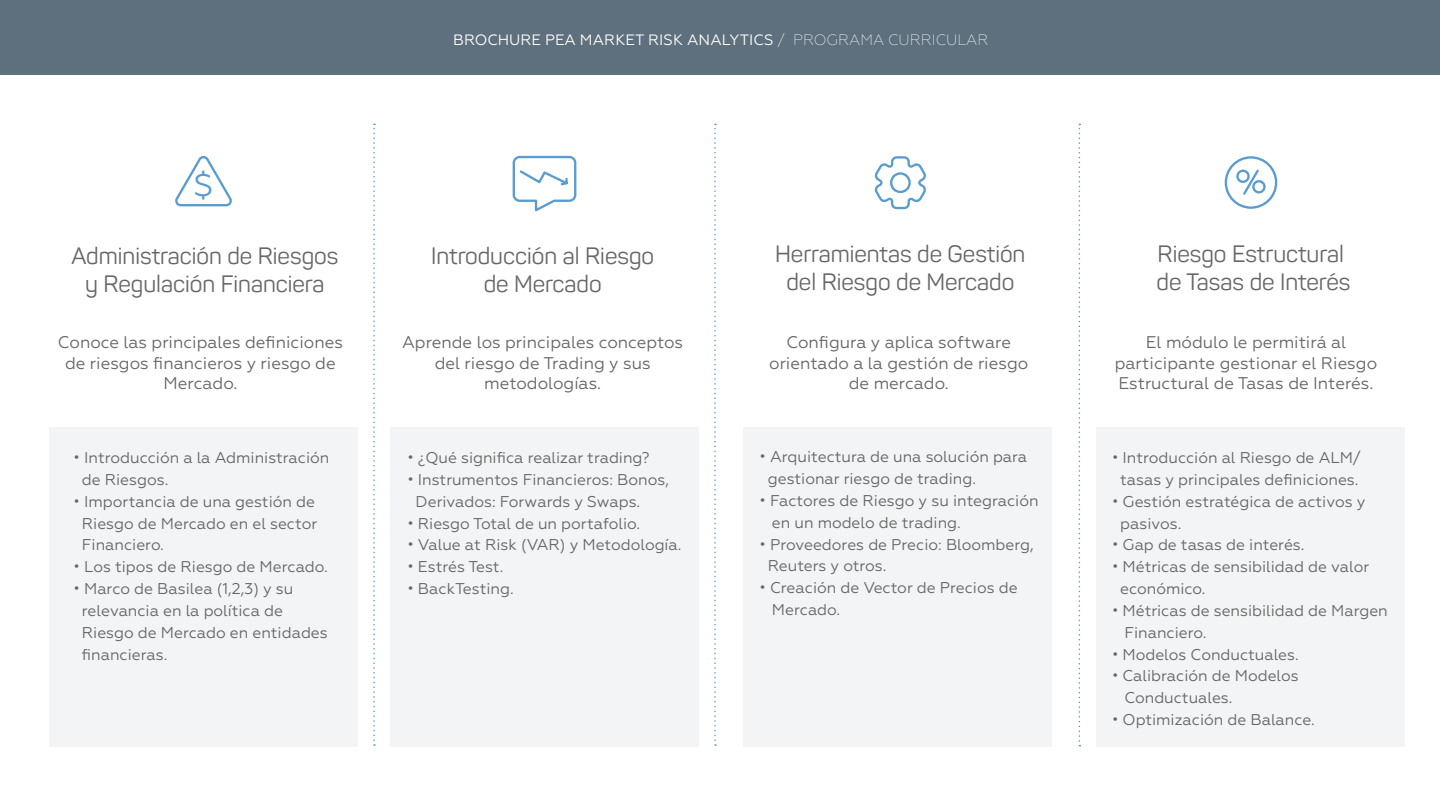
<style>
.page{position:relative;width:1440px;height:810px;background:#fff}
.page>*{position:absolute;margin:0;border:0;box-sizing:border-box;transform-origin:0 0}
.t1{font:31.2px "Geometria";color:#599cd1}
.t2{font:23.4px/28px "Panton";color:#666;text-align:center}
.t3{font:16.95px/20.2px "Geometria";color:#666;text-align:center}
.t4{font:15.6px/21.9px "Geometria";color:#666}
.t5{font:15px "Geometria";letter-spacing:.01em;color:#fff}
.s1{font-weight:200}
</style>
<div class="page">
<div style="left:0;top:0;width:1440px;height:75px;background:#5e707d"></div>
<div style="left:49px;top:427px;width:309px;height:319px;background:#f2f4f5"></div>
<div style="left:390px;top:427px;width:309px;height:319px;background:#f2f4f5"></div>
<div style="left:743px;top:427px;width:308px;height:319px;background:#f2f4f5"></div>
<div style="left:1096px;top:427px;width:309px;height:319px;background:#f2f4f5"></div>
<svg style="left:373px;top:124px;width:2px;height:622px"></svg>
<svg style="left:714px;top:124px;width:2px;height:622px"></svg>
<svg style="left:1079px;top:124px;width:1px;height:622px"></svg>
<svg style="left:175px;top:156px;width:57px;height:51px"></svg>
<svg style="left:512px;top:155px;width:65px;height:57px"></svg>
<svg style="left:874px;top:156px;width:52px;height:54px"></svg>
<svg style="left:1224px;top:156px;width:54px;height:53px"></svg>
<h1 class="t1" style="left:194px;top:167px;width:21px">$</h1>
<p class="t5" style="left:453px;top:31px;width:537px">BROCHURE PEA MARKET RISK ANALYTICS <span class="s1">/ PROGRAMA CURRICULAR</span></p>
<h2 class="t2" style="left:71px;top:242px;width:269px">Administración de Riesgos y Regulación Financiera</h2>
<h2 class="t2" style="left:775px;top:239px;width:252px">Herramientas de Gestión del Riesgo de Mercado</h2>
<h2 class="t2" style="left:431px;top:242px;width:224px">Introducción al Riesgo de Mercado</h2>
<h2 class="t2" style="left:1157px;top:239px;width:195px;text-align:left">Riesgo Estructural de Tasas de Interés</h2>
<p class="t3" style="left:58px;top:332px;width:287px">Conoce las principales definiciones de riesgos financieros y riesgo de<br>Mercado.</p>
<p class="t3" style="left:402px;top:332px;width:283px">Aprende los principales conceptos del riesgo de Trading y sus metodologías.</p>
<p class="t3" style="left:769px;top:332px;width:261px">Configura y aplica software orientado a la gestión de riesgo de mercado.</p>
<p class="t3" style="left:1115px;top:332px;width:264px">El módulo le permitirá al participante gestionar el Riesgo<br>Estructural de Tasas de Interés.</p>
<p class="t4" style="left:82px;top:447px;width:249px;text-indent:-8px">• Introducción a la Administración de Riesgos.</p>
<p class="t4" style="left:82px;top:490px;width:237px;text-indent:-8px">• Importancia de una gestión de<br>Riesgo de Mercado en el sector<br>Financiero.</p>
<p class="t4" style="left:74px;top:556px;width:256px">• Los tipos de Riesgo de Mercado.</p>
<p class="t4" style="left:82px;top:578px;width:247px;text-indent:-8px">• Marco de Basilea (1,2,3) y su relevancia en la política de<br>Riesgo de Mercado en entidades financieras.</p>
<p class="t4" style="left:407px;top:447px;width:244px">• ¿Qué significa realizar trading?</p>
<p class="t4" style="left:416px;top:469px;width:255px;text-indent:-8px">• Instrumentos Financieros: Bonos,<br>Derivados: Forwards y Swaps.</p>
<p class="t4" style="left:407px;top:512px;width:234px">• Riesgo Total de un portafolio.</p>
<p class="t4" style="left:407px;top:534px;width:276px">• Value at Risk (VAR) y Metodología.</p>
<p class="t4" style="left:407px;top:556px;width:97px">• Estrés Test.</p>
<p class="t4" style="left:407px;top:578px;width:108px">• BackTesting.</p>
<p class="t4" style="left:768px;top:446px;width:261px;text-indent:-8px">• Arquitectura de una solución para gestionar riesgo de trading.</p>
<p class="t4" style="left:772px;top:490px;width:268px;text-indent:-12px">• Factores de Riesgo y su integración en un modelo de trading.</p>
<p class="t4" style="left:768px;top:533px;width:267px;text-indent:-8px">• Proveedores de Precio: Bloomberg,<br>Reuters y otros.</p>
<p class="t4" style="left:772px;top:577px;width:247px;text-indent:-12px">• Creación de Vector de Precios de<br>Mercado.</p>
<p class="t4" style="left:1112px;top:447px;width:250px;text-align:center">• Introducción al Riesgo de ALM/ tasas y principales definiciones.</p>
<p class="t4" style="left:1120px;top:490px;width:247px;text-indent:-8px">• Gestión estratégica de activos y pasivos.</p>
<p class="t4" style="left:1112px;top:534px;width:194px">• Gap de tasas de interés.</p>
<p class="t4" style="left:1120px;top:556px;width:250px;text-indent:-8px">• Métricas de sensibilidad de valor económico.</p>
<p class="t4" style="left:1124px;top:600px;width:265px;text-indent:-12px">• Métricas de sensibilidad de Margen<br>Financiero.</p>
<p class="t4" style="left:1112px;top:643px;width:188px">• Modelos Conductuales.</p>
<p class="t4" style="left:1124px;top:665px;width:176px;text-indent:-12px">• Calibración de Modelos<br>Conductuales.</p>
<p class="t4" style="left:1112px;top:709px;width:204px">• Optimización de Balance.</p>
</div>
